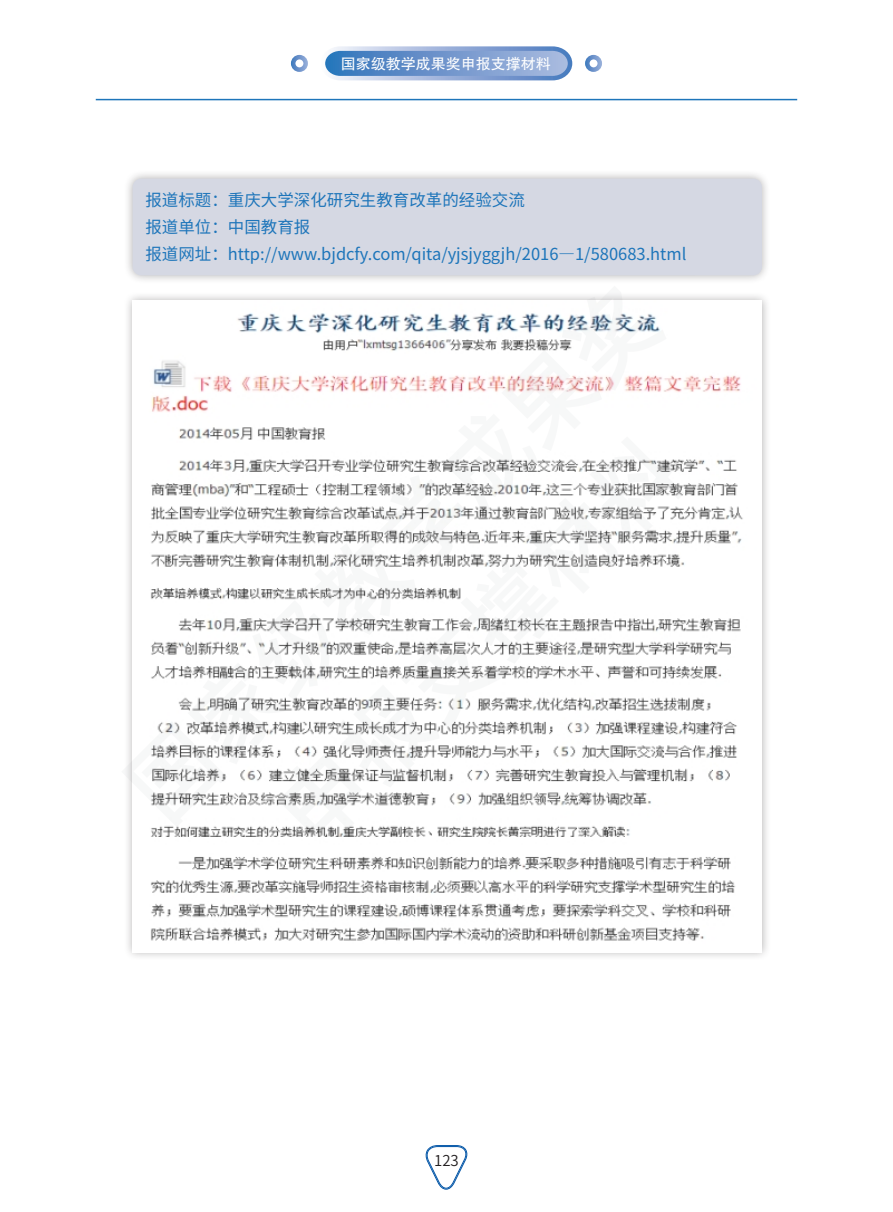
<style>
.page{position:relative;width:893px;height:1212px;background:#fff}
.page>*{position:absolute;margin:0;border:0;box-sizing:border-box;transform-origin:0 0}
.段落样式1{font:16.5px "Source Han Sans SC";color:#1d75ba}
.t1{font:15px "FZHTK GBK1 0";color:#fff}
.t2{font:15px "Source Han Sans SC";color:#231f20}
</style>
<div class="page">
<svg style="left:325px;top:46px;width:248px;height:35px;background:#82a3d2"></svg>
<div style="left:291px;top:55px;width:17px;height:17px;border:4px solid #fff;border-radius:50%"></div>
<div style="left:585px;top:55px;width:17px;height:17px;border:4px solid #fff;border-radius:50%"></div>
<hr style="left:96px;top:99px;width:701px;height:1px;background:#1d75ba">
<svg style="left:425px;top:1145px;width:43px;height:44px"></svg>
<div style="left:124px;top:292px;width:647px;height:669px;background:#231f20;opacity:.35"></div>
<img style="left:133px;top:301px;width:629px;height:651px">
<div style="left:124px;top:170px;width:647px;height:115px;background:#231f20;opacity:.35"></div>
<div style="left:133px;top:179px;width:629px;height:96px;background:#d5d8e3;border-radius:9px"></div>
<p class="t1" style="left:341px;top:55px;width:211px">国家级教学成果奖申报支撑材料</p>
<p class="段落样式1" style="left:145px;top:191px;width:381px">报道标题：重庆大学深化研究生教育改革的经验交流</p>
<p class="段落样式1" style="left:145px;top:218px;width:166px">报道单位：中国教育报</p>
<p class="段落样式1" style="left:145px;top:245px;width:543px">报道网址：http://www.bjdcfy.com/qita/yjsjyggjh/2016—1/580683.html</p>
<p class="t2" style="left:434px;top:1152px;width:26px">123</p>
</div>
